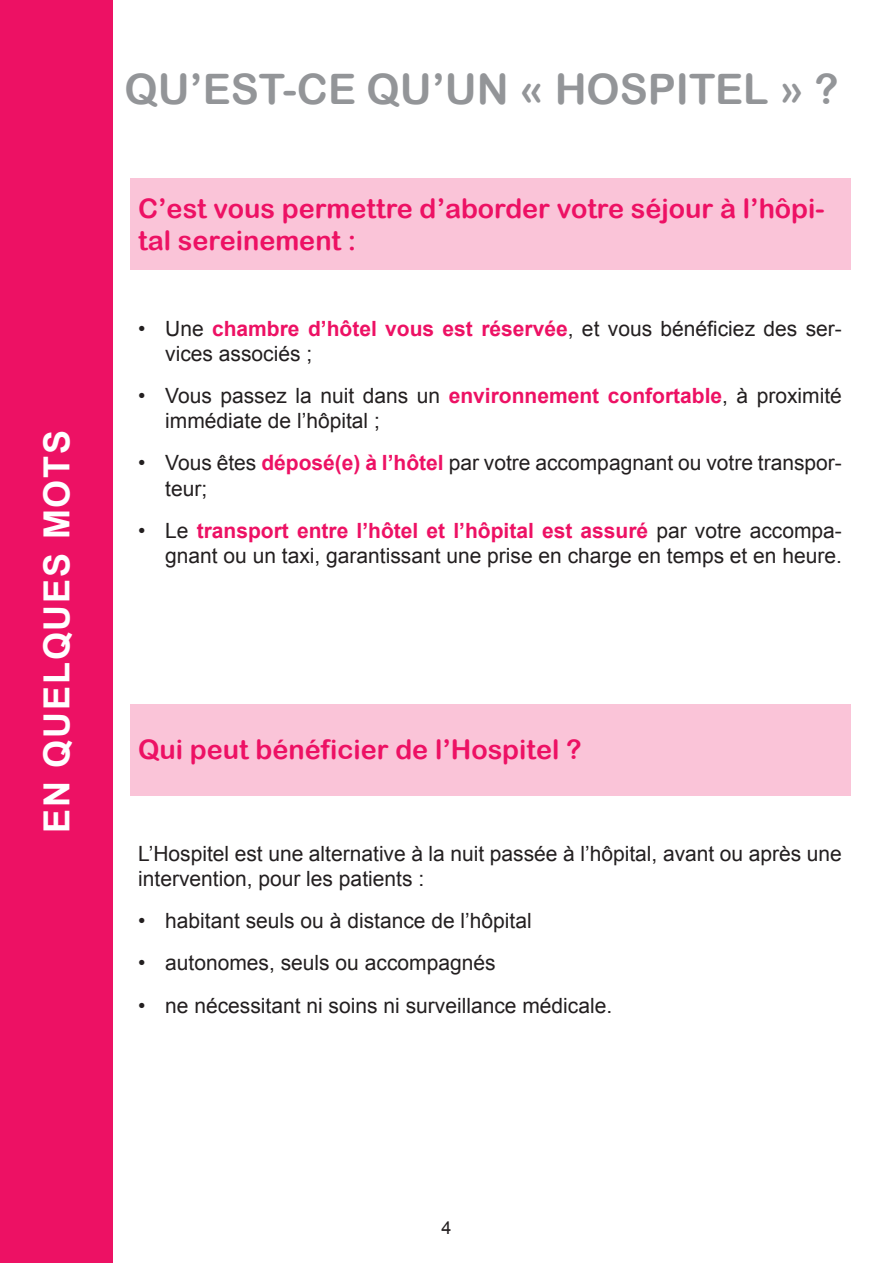
<style>
.page{position:relative;width:893px;height:1263px;background:#fff}
.page>*{position:absolute;margin:0;border:0;box-sizing:border-box;transform-origin:0 0}
.t1{font:42px "Arial Rounded MT Bold";color:#939598}
.t2{font:700 36px "Arial";letter-spacing:.05em;color:#fff}
.t3{font:27px/32.4px "Arial Rounded MT Bold";color:#ed1164}
.t4{font:21px/25.2px "Arial";color:#231f20}
.t5{font:18px "Arial";color:#231f20}
.s1{font-weight:700;color:#ed1164}
</style>
<div class="page">
<div style="left:0;top:0;width:113px;height:1263px;background:#ed1164"></div>
<div style="left:130px;top:179px;width:720px;height:91px;background:#fac4d8"></div>
<div style="left:130px;top:704px;width:720px;height:91px;background:#fac4d8"></div>
<p class="t2" style="left:33px;top:833px;width:405px;rotate:-90deg">EN QUELQUES MOTS</p>
<p class="t1" style="left:124px;top:64px;width:716px">QU’EST-CE QU’UN « HOSPITEL » ?</p>
<p class="t3" style="left:138px;top:192px;width:688px">C’est vous permettre d’aborder votre séjour à l’hôpi&shy;tal sereinement :</p>
<p class="t4" style="left:165px;top:316px;width:678px;text-indent:-27px">• Une <span class="s1">chambre d’hôtel vous est réservée</span>, et vous bénéficiez des ser&shy;vices associés ;</p>
<p class="t4" style="left:165px;top:383px;width:678px;text-indent:-27px">• Vous passez la nuit dans un <span class="s1">environnement confortable</span>, à proximité immédiate de l’hôpital ;</p>
<p class="t4" style="left:165px;top:451px;width:678px;text-indent:-27px">• Vous êtes <span class="s1">déposé(e) à l’hôtel</span> par votre accompagnant ou votre transpor&shy;teur;</p>
<p class="t4" style="left:138px;top:518px;width:705px;text-align:right">• Le <span class="s1">transport entre l’hôtel et l’hôpital est assuré</span> par votre accompa&shy;gnant ou un taxi, garantissant une prise en charge en temps et en heure.</p>
<p class="t3" style="left:138px;top:733px;width:445px">Qui peut bénéficier de l’Hospitel ?</p>
<p class="t4" style="left:138px;top:841px;width:705px">L’Hospitel est une alternative à la nuit passée à l’hôpital, avant ou après une intervention, pour les patients :</p>
<p class="t4" style="left:138px;top:908px;width:395px">• habitant seuls ou à distance de l’hôpital</p>
<p class="t4" style="left:138px;top:950px;width:359px">• autonomes, seuls ou accompagnés</p>
<p class="t4" style="left:138px;top:993px;width:476px">• ne nécessitant ni soins ni surveillance médicale.</p>
<p class="t5" style="left:441px;top:1215px;width:12px">4</p>
</div>
